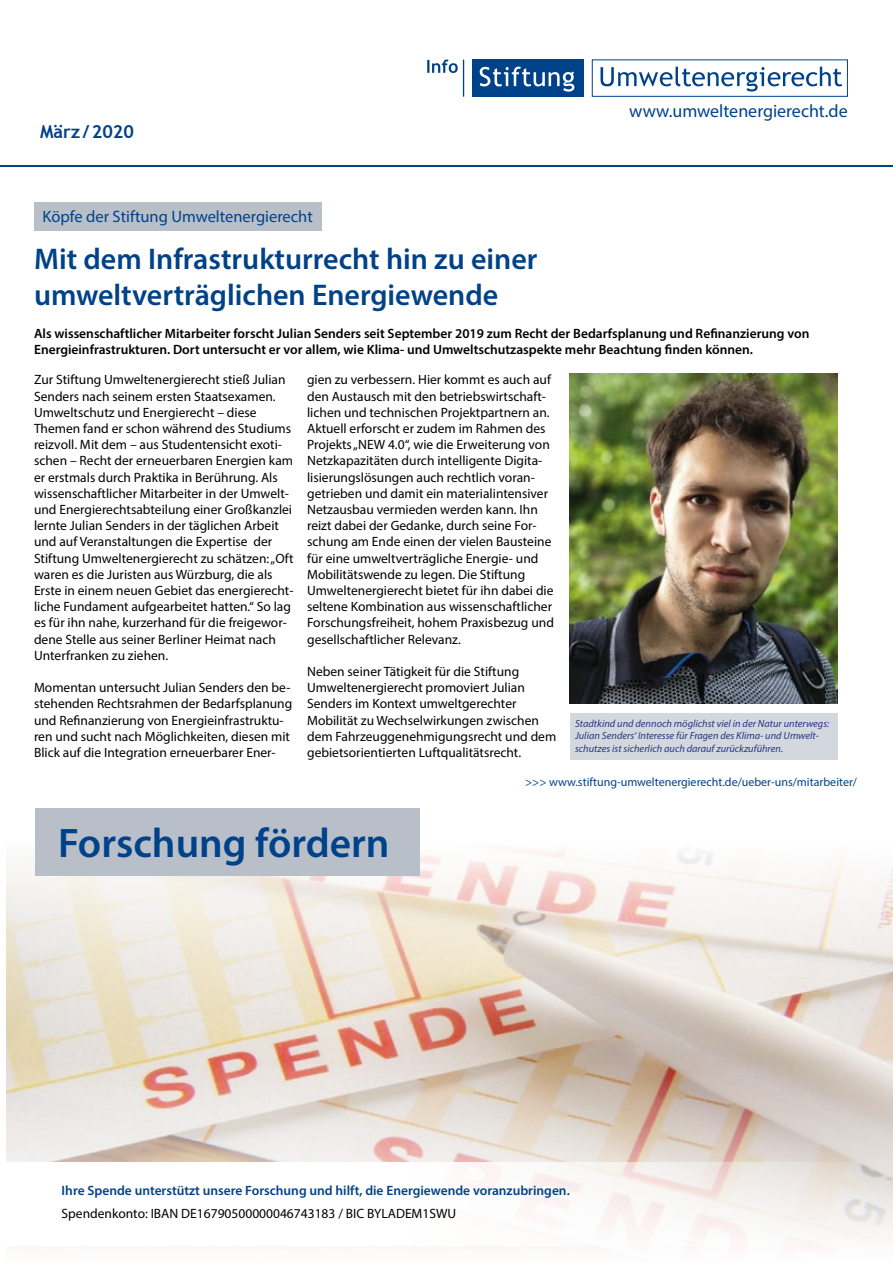
<style>
.page{position:relative;width:893px;height:1263px;background:#fff}
.page>*{position:absolute;margin:0;border:0;box-sizing:border-box;transform-origin:0 0}
.t1{font:600 41.4px "Myriad Pro";color:#004289}
.t2{font:600 30px/36px "Myriad Pro";color:#004289}
.t3{font:18px "Myriad Pro";color:#004289}
.t4{font:700 18px "Trebuchet MS";color:#004289}
.t5{font:16.5px "Myriad Pro";color:#004289}
.t6{font:13.5px/16.2px "Myriad Pro";color:#000}
.t7{font:600 13.5px/16.2px "Myriad Pro";color:#000}
.t8{font:600 13.5px "Myriad Pro";color:#004289}
.t9{font:12px "Myriad Pro";color:#004289}
.t10{font:italic 10.35px/12.5px "Myriad Pro";color:#283583}
</style>
<div class="page">
<hr style="left:0;top:165px;width:893px;height:2px;background:#004289">
<div style="left:472px;top:60px;width:111px;height:37px;background:#004289"></div>
<svg style="left:479px;top:67px;width:96px;height:25px"></svg>
<div style="left:592px;top:60px;width:256px;height:37px;border:1px solid #004289"></div>
<svg style="left:600px;top:67px;width:242px;height:25px"></svg>
<svg style="left:427px;top:60px;width:31px;height:13px"></svg>
<hr style="left:463px;top:60px;width:1px;height:37px;background:#004289">
<div style="left:34px;top:202px;width:287px;height:28px;background:#b8bfc9"></div>
<img style="left:570px;top:373px;width:268px;height:330px">
<div style="left:570px;top:713px;width:268px;height:46px;background:#d3d8df"></div>
<img style="left:6px;top:831px;width:887px;height:417px">
<div style="left:35px;top:808px;width:384px;height:67px;background:#b8bfc9"></div>
<svg style="left:6px;top:1162px;width:887px;height:83px"></svg>
<h3 class="t4" style="left:40px;top:121px;width:95px">März/2020</h3>
<h3 class="t3" style="left:629px;top:100px;width:220px">www.umweltenergierecht.de</h3>
<p class="t5" style="left:42px;top:206px;width:272px">Köpfe der Stiftung Umweltenergierecht</p>
<h2 class="t2" style="left:34px;top:240px;width:505px">Mit dem Infrastrukturrecht hin zu einer umweltverträglichen Energiewende</h2>
<p class="t7" style="left:34px;top:325px;width:777px">Als wissenschaftlicher Mitarbeiter forscht Julian Senders seit September 2019 zum Recht der Bedarfsplanung und Refinanzierung von<br>Energieinfrastrukturen. Dort untersucht er vor allem, wie Klima- und Umweltschutzaspekte mehr Beachtung finden können.</p>
<p class="t6" style="left:307px;top:371px;width:248px">gien zu verbessern. Hier kommt es auch auf den Austausch mit den betriebswirtschaft&shy;lichen und technischen Projektpartnern an.<br>Aktuell erforscht er zudem im Rahmen des Projekts „NEW 4.0“, wie die Erweiterung von Netzkapazitäten durch intelligente Digita&shy;lisierungslösungen auch rechtlich voran&shy;getrieben und damit ein materialintensiver Netzausbau vermieden werden kann. Ihn reizt dabei der Gedanke, durch seine For&shy;schung am Ende einen der vielen Bausteine für eine umweltverträgliche Energie- und Mobilitätswende zu legen. Die Stiftung Umweltenergierecht bietet für ihn dabei die seltene Kombination aus wissenschaftlicher Forschungsfreiheit, hohem Praxisbezug und gesellschaftlicher Relevanz.</p>
<p class="t6" style="left:307px;top:663px;width:251px">Neben seiner Tätigkeit für die Stiftung Umweltenergierecht promoviert Julian Senders im Kontext umweltgerechter Mobilität zu Wechselwirkungen zwischen dem Fahrzeuggenehmigungsrecht und dem gebietsorientierten Luftqualitätsrecht.</p>
<p class="t6" style="left:34px;top:371px;width:261px">Zur Stiftung Umweltenergierecht stieß Julian Senders nach seinem ersten Staatsexamen.<br>Umweltschutz und Energierecht – diese Themen fand er schon während des Studiums reizvoll. Mit dem – aus Studentensicht exoti&shy;schen – Recht der erneuerbaren Energien kam er erstmals durch Praktika in Berührung. Als wissenschaftlicher Mitarbeiter in der Umwelt&shy;und Energierechtsabteilung einer Großkanzlei lernte Julian Senders in der täglichen Arbeit und auf Veranstaltungen die Expertise der Stiftung Umweltenergierecht zu schätzen: „Oft waren es die Juristen aus Würzburg, die als Erste in einem neuen Gebiet das energierecht&shy;liche Fundament aufgearbeitet hatten.“ So lag es für ihn nahe, kurzerhand für die freigewor&shy;dene Stelle aus seiner Berliner Heimat nach Unterfranken zu ziehen.</p>
<p class="t6" style="left:34px;top:679px;width:260px">Momentan untersucht Julian Senders den be&shy;stehenden Rechtsrahmen der Bedarfsplanung und Refinanzierung von Energieinfrastruktu&shy;ren und sucht nach Möglichkeiten, diesen mit Blick auf die Integration erneuerbarer Ener-</p>
<p class="t10" style="left:575px;top:717px;width:256px">Stadtkind und dennoch möglichst viel in der Natur unterwegs:<br>Julian Senders‘ Interesse für Fragen des Klima- und Umwelt&shy;schutzes ist sicherlich auch darauf zurückzuführen.</p>
<h1 class="t1" style="left:58px;top:817px;width:333px">Forschung fördern</h1>
<p class="t9" style="left:525px;top:774px;width:333px">&gt;&gt;&gt; www.stiftung-umweltenergierecht.de/ueber-uns/mitarbeiter/</p>
<p class="t8" style="left:62px;top:1182px;width:510px">Ihre Spende unterstützt unsere Forschung und hilft, die Energiewende voranzubringen.</p>
<p class="t6" style="left:62px;top:1205px;width:396px">Spendenkonto: IBAN DE16790500000046743183 / BIC BYLADEM1SWU</p>
</div>
